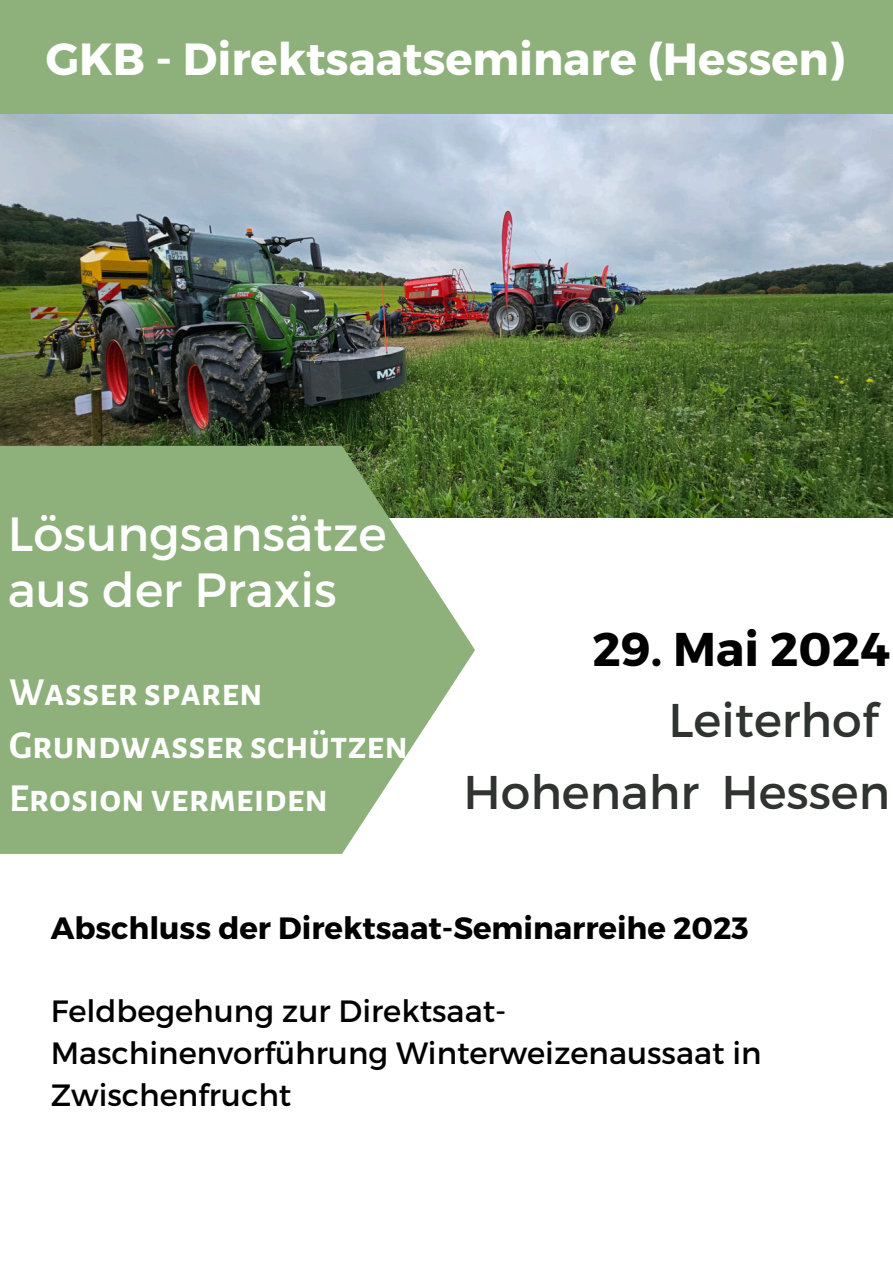
<style>
.page{position:relative;width:893px;height:1263px;background:#fff}
.page>*{position:absolute;margin:0;border:0;box-sizing:border-box;transform-origin:0 0}
.t1{font:700 49.5px "Montserrat";color:#fff}
.t2{font:48px/55.7px "Montserrat";color:#fff}
.t3{font:47.25px/71.5px "Montserrat";color:#2f3430;text-align:right}
.t4{font:700 47.25px "Montserrat";color:#000}
.t5{font:700 45px "Montserrat";color:#fff}
.t6{font:700 39px/52.9px "Alegreya Sans SC";color:#fff}
.t7{font:30.75px/41.6px "Montserrat";color:#000}
.t8{font:700 30.75px "Montserrat";color:#000}
.s1{color:#fff}
</style>
<div class="page">
<img style="left:0;top:114px;width:893px;height:404px">
<svg style="left:0;top:446px;width:475px;height:408px;background:#96b584"></svg>
<div style="left:0;top:0;width:893px;height:114px;background:#8eb17b"></div>
<h1 class="t1" style="left:62px;top:20px;width:785px">GKB - Direktsaatseminare 2023</h1>
<h3 class="t5" style="left:46px;top:31px;width:800px">GKB - Direktsaatseminare (Hessen)</h3>
<h2 class="t2" style="left:8px;top:506px;width:380px">Lösungsansätze aus der Praxis</h2>
<p class="t6" style="left:9px;top:663px;width:400px">Wasser sparen<br>Grundwasser schützen<br>Erosion vermeiden</p>
<h3 class="t4" style="left:592px;top:619px;width:299px">29. Mai 2024</h3>
<h3 class="t3" style="left:463px;top:684px;width:428px">Leiterhof<br>Hohenahr<span class="s1">,</span> Hessen</h3>
<p class="t8" style="left:51px;top:909px;width:699px">Abschluss der Direktsaat-Seminarreihe 2023</p>
<p class="t7" style="left:51px;top:990px;width:712px">Feldbegehung zur Direktsaat-<br>Maschinenvorführung Winterweizenaussaat in<br>Zwischenfrucht</p>
</div>
